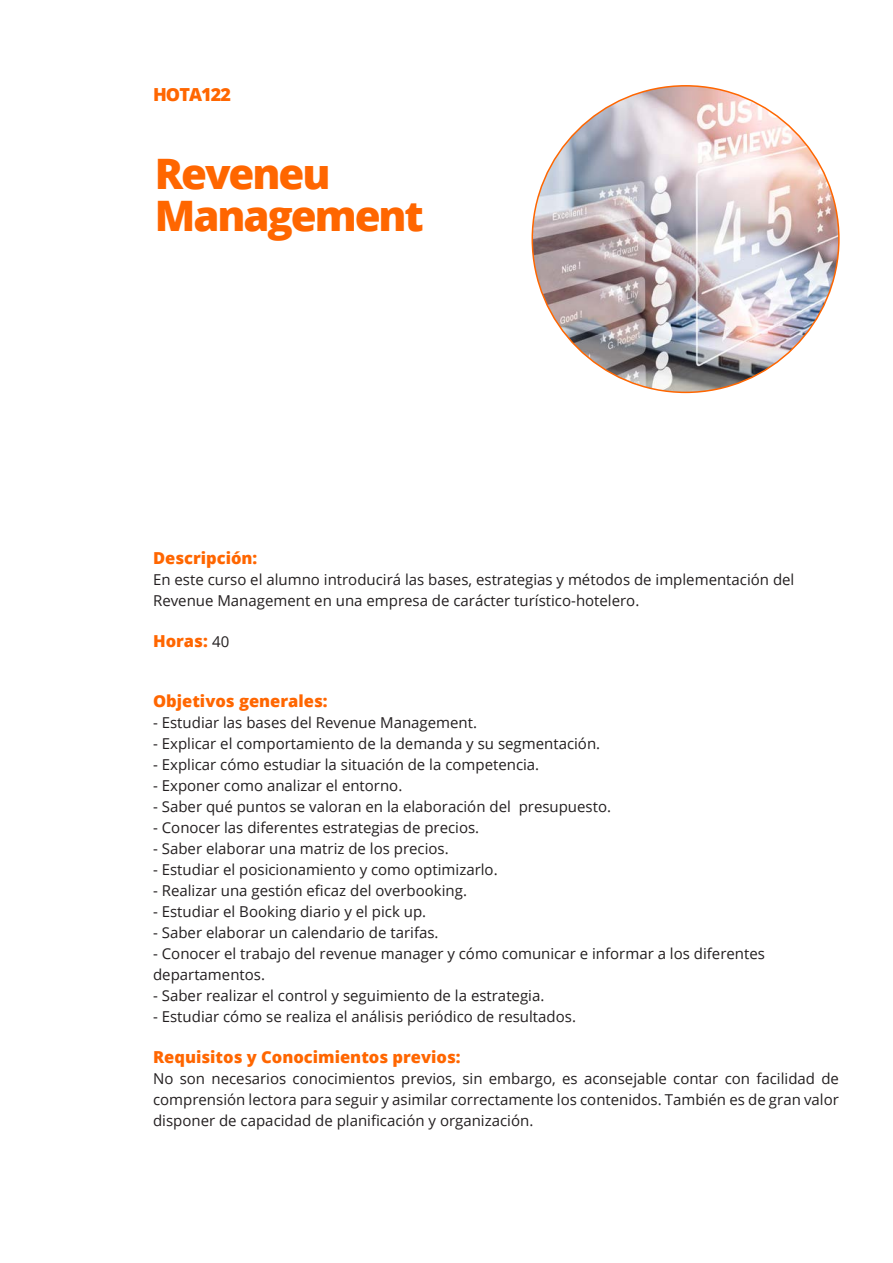
<style>
.page{position:relative;width:893px;height:1263px;background:#fff}
.page>*{position:absolute;margin:0;border:0;box-sizing:border-box;transform-origin:0 0}
.t1{font:800 42px "Open Sans";letter-spacing:-.05em;color:#f60}
.t2{font:800 18px "Open Sans";letter-spacing:-.05em;color:#f60}
.Titulillos{font:800 16.5px "Open Sans";color:#f60}
.texto-descriptivo{font:15px/21px "Open Sans";color:#231f20}
.s1{font-weight:400;font-size:15px;color:#231f20}
</style>
<div class="page">
<img style="left:532px;top:86px;width:307px;height:306px;border-radius:153px">
<p class="t2" style="left:153px;top:81px;width:80px">HOTA122</p>
<p class="t1" style="left:155px;top:142px;width:177px">Reveneu</p>
<p class="t1" style="left:155px;top:184px;width:271px">Management</p>
<p class="Titulillos" style="left:153px;top:545px;width:106px">Descripción:</p>
<p class="texto-descriptivo" style="left:153px;top:568px;width:643px">En este curso el alumno introducirá las bases, estrategias y métodos de implementación del<br>Revenue Management en una empresa de carácter turístico-hotelero.</p>
<p class="Titulillos" style="left:153px;top:628px;width:78px">Horas: <span class="s1">40</span></p>
<p class="Titulillos" style="left:153px;top:689px;width:176px">Objetivos generales:</p>
<p class="texto-descriptivo" style="left:153px;top:712px;width:326px">- Estudiar las bases del Revenue Management.</p>
<p class="texto-descriptivo" style="left:153px;top:733px;width:449px">- Explicar el comportamiento de la demanda y su segmentación.</p>
<p class="texto-descriptivo" style="left:153px;top:754px;width:388px">- Explicar cómo estudiar la situación de la competencia.</p>
<p class="texto-descriptivo" style="left:153px;top:775px;width:251px">- Exponer como analizar el entorno.</p>
<p class="texto-descriptivo" style="left:153px;top:796px;width:459px">- Saber qué puntos se valoran en la elaboración del presupuesto.</p>
<p class="texto-descriptivo" style="left:153px;top:817px;width:328px">- Conocer las diferentes estrategias de precios.</p>
<p class="texto-descriptivo" style="left:153px;top:838px;width:297px">- Saber elaborar una matriz de los precios.</p>
<p class="texto-descriptivo" style="left:153px;top:859px;width:346px">- Estudiar el posicionamiento y como optimizarlo.</p>
<p class="texto-descriptivo" style="left:153px;top:880px;width:315px">- Realizar una gestión eficaz del overbooking.</p>
<p class="texto-descriptivo" style="left:153px;top:901px;width:275px">- Estudiar el Booking diario y el pick up.</p>
<p class="texto-descriptivo" style="left:153px;top:922px;width:287px">- Saber elaborar un calendario de tarifas.</p>
<p class="texto-descriptivo" style="left:153px;top:943px;width:613px">- Conocer el trabajo del revenue manager y cómo comunicar e informar a los diferentes departamentos.</p>
<p class="texto-descriptivo" style="left:153px;top:985px;width:393px">- Saber realizar el control y seguimiento de la estrategia.</p>
<p class="texto-descriptivo" style="left:153px;top:1006px;width:424px">- Estudiar cómo se realiza el análisis periódico de resultados.</p>
<p class="Titulillos" style="left:153px;top:1044px;width:309px">Requisitos y Conocimientos previos:</p>
<p class="texto-descriptivo" style="left:153px;top:1068px;width:687px;text-align:justify">No son necesarios conocimientos previos, sin embargo, es aconsejable contar con facilidad de comprensión lectora para seguir y asimilar correctamente los contenidos. También es de gran valor disponer de capacidad de planificación y organización.</p>
</div>
